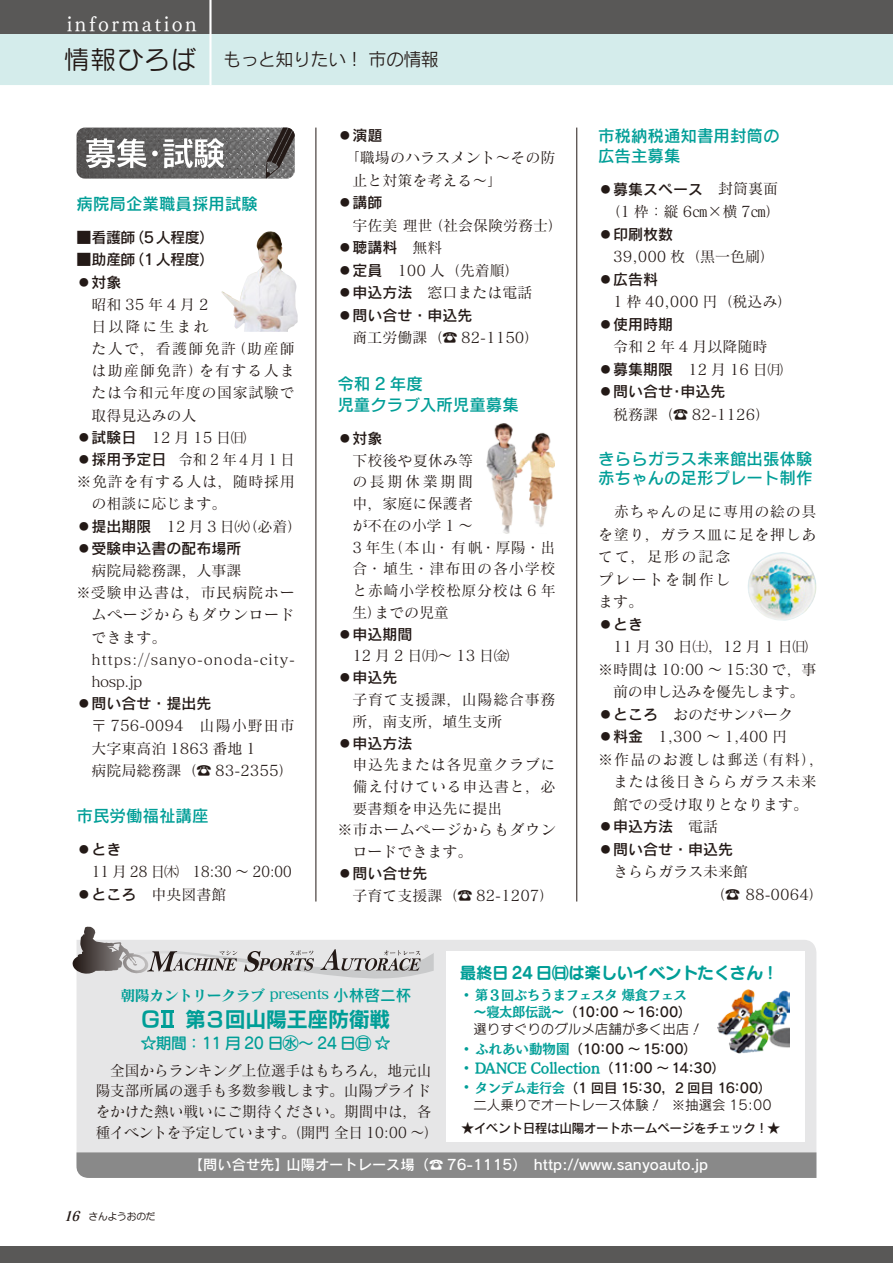
<style>
.page{position:relative;width:893px;height:1263px;background:#fff}
.page>*{position:absolute;margin:0;border:0;box-sizing:border-box;transform-origin:0 0}
.t1{font:21px "Tsuku Min Pro LB";letter-spacing:.12em;color:#fff}
.t2{font:20.25px "New Rodin Pro B";letter-spacing:.02em;color:#009e97}
.t3{font:18px "Rodin Cattleya Pro M";letter-spacing:-.03em;color:#231916}
.いんふぉ本文{font:16.5px "Rodin Cattleya Pro DB";color:#009e97}
.t4{font:16.5px "Seurat Pro B";letter-spacing:-.02em;color:#009e97}
.t5{font:15.75px "Seurat Pro N DB";letter-spacing:-.04em;color:#009e97}
._２行目以降字下げ{font:15px/21.8px "Matisse Pro M";letter-spacing:.04em;color:#231916}
._２行目以降字下げ-2{font:15px "Rodin Pro DB";color:#231916}
._２行目以降字下げ-3{font:15px/22.2px "Matisse Pro M";color:#231916}
.t6{font:15px/20.7px "Matisse Pro N M";letter-spacing:-.005em;color:#231916}
._２行目以降字下げ-4{font:15px/22.2px "Matisse Pro M";letter-spacing:.075em;color:#231916}
.本文{font:15px "Matisse Pro M";color:#231916}
._２行目以降字下げ-5{font:15px/22.2px "Matisse Pro M";letter-spacing:.04em;color:#231916;text-align:justify;scale:.94 1}
._２行目以降字下げ-6{font:15px/22.5px "Matisse Pro M";letter-spacing:-.02em;color:#231916;text-align:center}
._２行目以降字下げ-7{font:15px/22.5px "Matisse Pro M";letter-spacing:.005em;color:#231916}
.t7{font:15px "Matisse Pro N B";letter-spacing:-.04em;color:#009e97}
._２行目以降字下げ-8{font:15px "Matisse Pro M";letter-spacing:-.04em;color:#231916;scale:.96 1}
._２行目以降字下げ-9{font:15px "Matisse Pro M";letter-spacing:.22em;color:#231916;scale:.96 1}
.t8{font:14.25px "Rodin Pro N DB";color:#fff}
.t9{font:13.5px "Rodin Pro N DB";letter-spacing:-.01em;color:#231916}
.t10{font:13.5px "Rodin NTLG Pro M";color:#231916}
.t11{font:13.5px "Mode Min B Std B";letter-spacing:-.02em;color:#009e97;scale:.96 1}
.t12{font:13.5px "Mode Min B Std B";letter-spacing:-.02em;color:#009e97}
.t13{font:12.75px "Rodin Pro DB";letter-spacing:-.03em;color:#231916}
.t14{font:9.75px "Anito Std M";letter-spacing:-.02em;color:#231916}
.s1{font-family:"Seurat Pro M";font-size:25.5px}
.s2{font-family:"Rodin Pro DB"}
.s3{font-family:"Matisse Pro M"}
.s4{font-family:"Mode Min B Std B";color:#009e97}
.s5{font-family:"Rodin Pro DB";color:#009e97}
.s6{font-family:"Rodin Pro N DB";color:#231916}
.s7{font-family:"Matisse Pro N DB"}
.s8{font-family:"New Rodin Pro DB"}
.s9{font-size:21px}
.s10{font-family:"Matisse Eleganto Pro B";font-style:italic;font-size:13.5px}
</style>
<div class="page">
<div style="left:0;top:0;width:893px;height:34px;background:#595857"></div>
<div style="left:0;top:34px;width:893px;height:51px;background:#d4eceb"></div>
<hr style="left:209px;top:0;width:3px;height:85px;background:#fff">
<div style="left:0;top:1246px;width:893px;height:17px;background:#595857"></div>
<hr style="left:316px;top:128px;width:1px;height:773px;background:#231916">
<hr style="left:576px;top:128px;width:1px;height:773px;background:#231916">
<div style="left:77px;top:940px;width:739px;height:212px;background:#e6e6e7"></div>
<img style="left:748px;top:552px;width:68px;height:69px">
<img style="left:221px;top:231px;width:77px;height:101px">
<div style="left:446px;top:951px;width:358px;height:191px;background:#fff"></div>
<img style="left:718px;top:990px;width:72px;height:64px">
<img style="left:486px;top:424px;width:69px;height:110px">
<img style="left:77px;top:128px;width:212px;height:51px">
<svg style="left:86px;top:138px;width:138px;height:30px"></svg>
<svg style="left:266px;top:128px;width:29px;height:50px"></svg>
<div style="left:77px;top:1152px;width:739px;height:26px;background:#898989"></div>
<svg style="left:72px;top:926px;width:362px;height:54px"></svg>
<svg style="left:162px;top:1010px;width:12px;height:3px"></svg>
<svg style="left:162px;top:1026px;width:12px;height:2px"></svg>
<h1 class="t1" style="left:67px;top:5px;width:132px">information</h1>
<p class="t3" style="left:64px;top:48px;width:377px"><span class="s1">情報ひろば</span> もっと知りたい！ 市の情報</p>
<p class="いんふぉ本文" style="left:77px;top:193px;width:183px">病院局企業職員採用試験</p>
<p class="_２行目以降字下げ-2" style="left:77px;top:228px;width:139px">■看護師（5人程度）</p>
<p class="_２行目以降字下げ-2" style="left:77px;top:250px;width:139px">■助産師（1人程度）</p>
<p class="_２行目以降字下げ-2" style="left:77px;top:272px;width:47px">◦対象</p>
<p class="_２行目以降字下げ-4" style="left:92px;top:293px;width:205px">昭和35年4月2<br>日以降に生まれ<br>た人で，看護師免許（助産師は助産師免許）を有する人または令和元年度の国家試験で取得見込みの人</p>
<p class="_２行目以降字下げ" style="left:77px;top:426px;width:171px"><span class="s2">◦試験日</span> 12 月 15 日㈰</p>
<p class="_２行目以降字下げ-9" style="left:77px;top:450px;width:229px"><span class="s2">◦採用予定日</span> 令和2年4月1日</p>
<p class="_２行目以降字下げ" style="left:92px;top:470px;width:205px;line-height:22.2px;text-indent:-15px">※免許を有する人は，随時採用の相談に応じます。</p>
<p class="_２行目以降字下げ" style="left:77px;top:515px;width:227px"><span class="s2">◦提出期限</span>　12 月 3 日㈫（必着）</p>
<p class="_２行目以降字下げ-2" style="left:77px;top:538px;width:166px">◦受験申込書の配布場所</p>
<p class="_２行目以降字下げ-3" style="left:92px;top:559px;width:152px">病院局総務課，人事課</p>
<p class="_２行目以降字下げ-5" style="left:92px;top:581px;width:218px;text-indent:-15px">※受験申込書は，市民病院ホームページからもダウンロードできます。</p>
<p class="_２行目以降字下げ" style="left:92px;top:648px;width:205px;line-height:22.2px">https://sanyo-onoda-city&shy;hosp.jp</p>
<p class="_２行目以降字下げ-2" style="left:77px;top:694px;width:136px">◦問い合せ・提出先</p>
<p class="_２行目以降字下げ-3" style="left:92px;top:714px;width:205px">〒 756-0094　山陽小野田市大字東高泊 1863 番地 1</p>
<p class="_２行目以降字下げ-3" style="left:92px;top:759px;width:204px">病院局総務課（☎ 83-2355）</p>
<p class="いんふぉ本文" style="left:77px;top:804px;width:134px">市民労働福祉講座</p>
<p class="_２行目以降字下げ-2" style="left:77px;top:839px;width:47px">◦とき</p>
<p class="_２行目以降字下げ-8" style="left:92px;top:862px;width:210px">11 月 28 日㈭　18:30 〜 20:00</p>
<p class="_２行目以降字下げ" style="left:77px;top:883px;width:151px"><span class="s2">◦ところ</span>　中央図書館</p>
<p class="_２行目以降字下げ-2" style="left:337px;top:125px;width:46px">◦演題</p>
<p class="_２行目以降字下げ-7" style="left:352px;top:146px;width:205px;text-indent:-8px">「職場のハラスメント〜その防止と対策を考える〜」</p>
<p class="_２行目以降字下げ-2" style="left:337px;top:193px;width:46px">◦講師</p>
<p class="_２行目以降字下げ-3" style="left:352px;top:214px;width:212px">宇佐美 理世（社会保険労務士）</p>
<p class="_２行目以降字下げ-2" style="left:337px;top:238px;width:106px">◦聴講料<span class="s3">　無料</span></p>
<p class="_２行目以降字下げ" style="left:337px;top:259px;width:184px"><span class="s2">◦定員</span>　100 人（先着順）</p>
<p class="_２行目以降字下げ-3" style="left:337px;top:281px;width:196px"><span class="s2">◦申込方法　</span>窓口または電話</p>
<p class="_２行目以降字下げ-2" style="left:337px;top:305px;width:136px">◦問い合せ・申込先</p>
<p class="_２行目以降字下げ-3" style="left:352px;top:326px;width:189px">商工労働課（☎ 82-1150）</p>
<p class="いんふぉ本文" style="left:337px;top:373px;width:87px">令和 2 年度</p>
<p class="いんふぉ本文" style="left:337px;top:394px;width:183px">児童クラブ入所児童募集</p>
<p class="_２行目以降字下げ-2" style="left:337px;top:428px;width:46px">◦対象</p>
<p class="_２行目以降字下げ" style="left:352px;top:449px;width:205px">下校後や夏休み等<br>の長期休業期間<br>中，家庭に保護者<br>が不在の小学 1 〜<br>3 年生（本山・有帆・厚陽・出合・埴生・津布田の各小学校と赤崎小学校松原分校は 6 年生）までの児童</p>
<p class="_２行目以降字下げ-2" style="left:337px;top:624px;width:76px">◦申込期間</p>
<p class="_２行目以降字下げ" style="left:352px;top:644px;width:158px">12 月 2 日㈪〜 13 日㈮</p>
<p class="_２行目以降字下げ-2" style="left:337px;top:668px;width:61px">◦申込先</p>
<p class="_２行目以降字下げ" style="left:352px;top:688px;width:205px">子育て支援課，山陽総合事務所，南支所，埴生支所</p>
<p class="_２行目以降字下げ-2" style="left:337px;top:733px;width:76px">◦申込方法</p>
<p class="_２行目以降字下げ" style="left:352px;top:753px;width:205px;text-align:justify">申込先または各児童クラブに備え付けている申込書と，必要書類を申込先に提出</p>
<p class="_２行目以降字下げ" style="left:352px;top:818px;width:205px;text-indent:-15px">※市ホームページからもダウンロードできます。</p>
<p class="_２行目以降字下げ-2" style="left:337px;top:863px;width:91px">◦問い合せ先</p>
<p class="本文" style="left:352px;top:886px;width:204px">子育て支援課（☎ 82-1207）</p>
<p class="いんふぉ本文" style="left:598px;top:125px;width:183px">市税納税通知書用封筒の</p>
<p class="いんふぉ本文" style="left:598px;top:144px;width:84px">広告主募集</p>
<p class="_２行目以降字下げ-2" style="left:598px;top:179px;width:182px">◦募集スペース <span class="s3">封筒裏面</span></p>
<p class="_２行目以降字下げ" style="left:606px;top:200px;width:177px">（1 枠：縦 6㎝×横 7㎝）</p>
<p class="_２行目以降字下げ-2" style="left:598px;top:224px;width:76px">◦印刷枚数</p>
<p class="_２行目以降字下げ-3" style="left:613px;top:245px;width:164px">39,000 枚（黒一色刷）</p>
<p class="_２行目以降字下げ-2" style="left:598px;top:269px;width:61px">◦広告料</p>
<p class="_２行目以降字下げ" style="left:613px;top:290px;width:181px">1 枠 40,000 円（税込み）</p>
<p class="_２行目以降字下げ-2" style="left:598px;top:314px;width:76px">◦使用時期</p>
<p class="_２行目以降字下げ" style="left:613px;top:335px;width:156px">令和 2 年 4 月以降随時</p>
<p class="_２行目以降字下げ" style="left:598px;top:358px;width:186px"><span class="s2">◦募集期限</span>　12 月 16 日㈪</p>
<p class="_２行目以降字下げ-2" style="left:598px;top:382px;width:129px">◦問い合せ・申込先</p>
<p class="_２行目以降字下げ-3" style="left:613px;top:402px;width:159px">税務課（☎ 82-1126）</p>
<p class="いんふぉ本文" style="left:598px;top:447px;width:216px">きららガラス未来館出張体験</p>
<p class="いんふぉ本文" style="left:598px;top:467px;width:216px">赤ちゃんの足形プレート制作</p>
<p class="_２行目以降字下げ" style="left:598px;top:500px;width:220px;line-height:22.5px">　赤ちゃんの足に専用の絵の具を塗り，ガラス皿に足を押しあてて，足形の記念<br>プレートを制作し<br>ます。</p>
<p class="_２行目以降字下げ-2" style="left:598px;top:614px;width:46px">◦とき</p>
<p class="_２行目以降字下げ" style="left:613px;top:635px;width:196px">11 月 30 日㈯，12 月 1 日㈰</p>
<p class="_２行目以降字下げ-6" style="left:598px;top:657px;width:220px">※時間は 10:00 〜 15:30 で，事前の申し込みを優先します。</p>
<p class="_２行目以降字下げ-3" style="left:598px;top:702px;width:196px"><span class="s2">◦ところ　</span>おのだサンパーク</p>
<p class="_２行目以降字下げ" style="left:598px;top:725px;width:190px"><span class="s2">◦料金　</span>1,300 〜 1,400 円</p>
<p class="_２行目以降字下げ" style="left:598px;top:747px;width:227px;line-height:22.5px;text-align:center">※作品のお渡しは郵送（有料），または後日きららガラス未来<br>館での受け取りとなります。</p>
<p class="_２行目以降字下げ-2" style="left:598px;top:817px;width:121px">◦申込方法 <span class="s3">電話</span></p>
<p class="_２行目以降字下げ-2" style="left:598px;top:839px;width:136px">◦問い合せ・申込先</p>
<p class="本文" style="left:613px;top:862px;width:136px">きららガラス未来館</p>
<p class="本文" style="left:710px;top:884px;width:115px">（☎ 88-0064）</p>
<p class="t4" style="left:460px;top:961px;width:320px">最終日 24 日㈰は楽しいイベントたくさん！</p>
<p class="t12" style="left:460px;top:983px;width:229px"><span class="s2">◦</span>第３回ぶちうまフェスタ 爆食フェス</p>
<p class="t9" style="left:473px;top:1003px;width:219px"><span class="s4">〜寝太郎伝説〜</span>（10:00 〜16:00）</p>
<p class="t10" style="left:473px;top:1020px;width:231px">選りすぐりのグルメ店舗が多く出店！</p>
<p class="t9" style="left:460px;top:1040px;width:238px"><span class="s5">◦</span><span class="s4">ふれあい動物園</span>（10:00 〜15:00）</p>
<p class="t11" style="left:460px;top:1057px;width:278px"><span class="s2">◦</span>DANCE Collection<span class="s6">（11:00 〜14:30）</span></p>
<p class="t9" style="left:460px;top:1078px;width:313px"><span class="s5">◦</span><span class="s4">タンデム走行会</span>（1 回目 15:30，2 回目 16:00）</p>
<p class="t10" style="left:473px;top:1096px;width:300px">二人乗りでオートレース体験！ ※抽選会 15:00</p>
<p class="t13" style="left:461px;top:1119px;width:320px">★イベント日程は山陽オートホームページをチェック！★</p>
<p class="t7" style="left:121px;top:985px;width:292px">朝陽カントリークラブ <span class="s7">presents</span> <span class="s8">小林啓二杯</span></p>
<p class="t2" style="left:141px;top:1002px;width:250px"><span class="s9">GⅡ</span> 第3回山陽王座防衛戦</p>
<p class="t5" style="left:141px;top:1033px;width:251px">☆期間： 11 月 20 日㊌〜 24 日㊐ ☆</p>
<p class="t6" style="left:96px;top:1059px;width:345px">　全国からランキング上位選手はもちろん，地元山陽支部所属の選手も多数参戦します。山陽プライドをかけた熱い戦いにご期待ください。期間中は，各種イベントを予定しています。（開門 全日 10:00 〜）</p>
<p class="t8" style="left:189px;top:1155px;width:521px">【問い合せ先】山陽オートレース場（☎ 76-1115）　http://www.sanyoauto.jp</p>
<p class="t14" style="left:64px;top:1210px;width:93px"><span class="s10">16</span> さんようおのだ</p>
</div>
